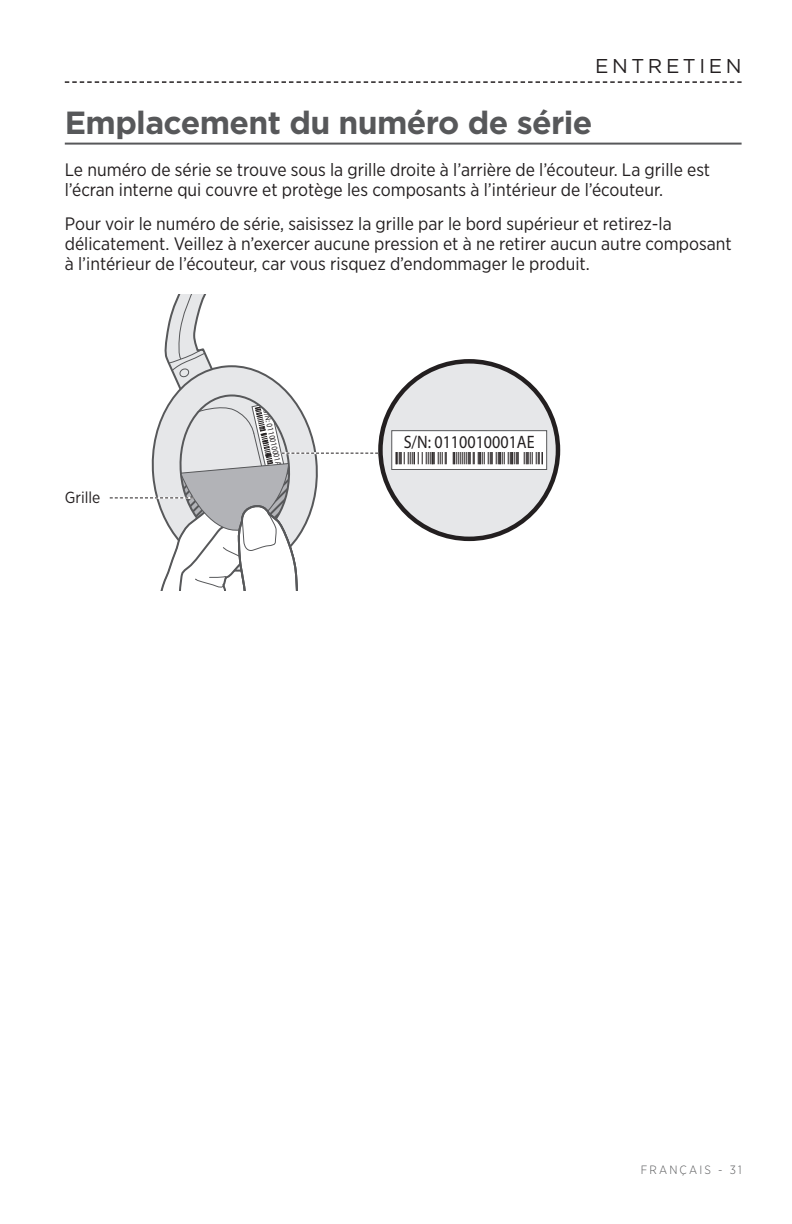
<style>
.page{position:relative;width:792px;height:1224px;background:#fff}
.page>*{position:absolute;margin:0;border:0;box-sizing:border-box;transform-origin:0 0}
.Text_Head_1{font:700 32px "Gotham";letter-spacing:-.02em;color:#57585a}
.Section_Head_no_toc{font:20px "Gotham";letter-spacing:.18em;color:#231f20}
.Text{font:18px/20px "Gotham Narrow";color:#231f20}
.t1{font:18px "Helvetica Neue";color:#231f20;scale:.89 1}
.Callout{font:16px "Gotham Narrow";color:#231f20}
.t2{font:300 12px "Gotham Narrow";letter-spacing:.18em;color:#57585a}
.t3{font:8.4px "Helvetica Neue";color:#231f20;scale:.89 1}
</style>
<div class="page">
<svg style="left:65px;top:81px;width:677px;height:2px"></svg>
<hr style="left:65px;top:143px;width:677px;height:2px;background:#57585a">
<svg style="left:110px;top:295px;width:450px;height:296px"></svg>
<p class="Section_Head_no_toc" style="left:595px;top:54px;width:148px">ENTRETIEN</p>
<p class="Text_Head_1" style="left:65px;top:101px;width:529px">Emplacement du numéro de série</p>
<p class="Text" style="left:65px;top:160px;width:647px">Le numéro de série se trouve sous la grille droite à l’arrière de l’écouteur. La grille est l’écran interne qui couvre et protège les composants à l’intérieur de l’écouteur.</p>
<p class="Text" style="left:65px;top:213px;width:669px">Pour voir le numéro de série, saisissez la grille par le bord supérieur et retirez-la délicatement. Veillez à n’exercer aucune pression et à ne retirer aucun autre composant à l’intérieur de l’écouteur, car vous risquez d’endommager le produit.</p>
<p class="Callout" style="left:65px;top:487px;width:37px">Grille</p>
<p class="t3" style="left:271px;top:408px;width:71px;rotate:77deg">S/N: 0110010001AE</p>
<p class="t1" style="left:404px;top:431px;width:149px">S/N: 0110010001AE</p>
<p class="t2" style="left:641px;top:1162px;width:102px">FRANÇAIS - 31</p>
</div>
